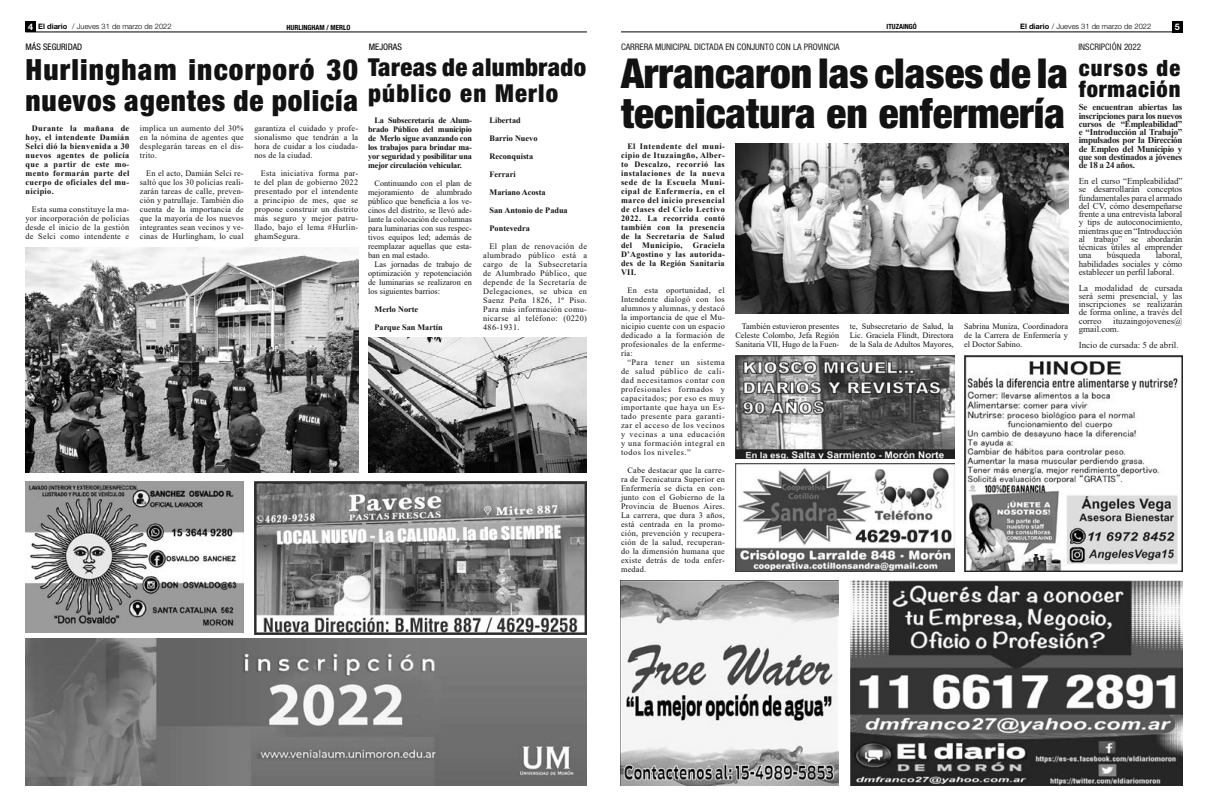
<style>
.page{position:relative;width:1208px;height:808px;background:#fff}
.page>*{position:absolute;margin:0;border:0;box-sizing:border-box;transform-origin:0 0}
.t1{font:900 condensed 41.25px/39.8px "Helvetica Neue LT Std";color:#121212}
.t2{font:900 condensed 29.25px/30.8px "Helvetica Neue LT Std";letter-spacing:.035em;color:#121212}
.t3{font:900 condensed 24.75px/26.2px "Helvetica Neue LT Std";letter-spacing:.02em;color:#121212}
.t4{font:900 condensed 22.5px/21.8px "Helvetica Neue LT Std";letter-spacing:.04em;color:#121212}
.t5{font:9px/8.2px "Times New Roman";letter-spacing:-.01em;color:#222;text-align:justify}
.t6{font:700 9px/8.2px "Times New Roman";letter-spacing:-.03em;color:#222;text-align:justify}
.t7{font:condensed 9px "Helvetica Neue LT Std";color:#222}
.t8{font:condensed 9px "Helvetica Neue LT Std";color:#000}
.t9{font:700 9px "Helvetica Neue LT Std";color:#fff}
.t10{font:8.25px/9px "Times New Roman";letter-spacing:.025em;color:#121212;text-align:justify}
.t11{font:700 8.25px/9px "Times New Roman";color:#121212;text-align:justify}
.t12{font:300 7.5px "Helvetica Neue LT Std";color:#000}
.t13{font:700 condensed 7.12px "Helvetica Neue LT Std";color:#000}
.s1{font-weight:700;font-size:9px;color:#fff}
.s2{font-weight:700}
</style>
<div class="page">
<div style="left:1172px;top:21px;width:10px;height:11px;background:#000"></div>
<div style="left:26px;top:21px;width:10px;height:11px;background:#000"></div>
<hr style="left:621px;top:32px;width:561px;height:1px;background:#000">
<hr style="left:26px;top:32px;width:561px;height:1px;background:#000">
<img style="left:620px;top:581px;width:218px;height:205px">
<img style="left:736px;top:464px;width:218px;height:108px">
<img style="left:736px;top:356px;width:218px;height:103px">
<img style="left:26px;top:482px;width:217px;height:150px">
<img style="left:850px;top:581px;width:332px;height:204px">
<img style="left:254px;top:481px;width:333px;height:153px">
<img style="left:964px;top:356px;width:218px;height:216px">
<img style="left:26px;top:639px;width:561px;height:147px">
<img style="left:26px;top:248px;width:332px;height:225px">
<img style="left:735px;top:144px;width:333px;height:170px">
<img style="left:369px;top:338px;width:218px;height:135px">
<p class="t13" style="left:886px;top:22px;width:32px">ITUZAINGÓ</p>
<p class="t12" style="left:28px;top:22px;width:145px"><span class="s1">4</span> <span class="s2">El diario</span> / Jueves 31 de marzo de 2022</p>
<p class="t13" style="left:287px;top:23px;width:65px">HURLINGHAM / MERLO</p>
<p class="t12" style="left:1020px;top:22px;width:132px"><span class="s2">El diario</span> / Jueves 31 de marzo de 2022</p>
<p class="t9" style="left:1174px;top:21px;width:7px">5</p>
<p class="t8" style="left:26px;top:41px;width:58px">MÁS SEGURIDAD</p>
<p class="t7" style="left:1078px;top:42px;width:64px">INSCRIPCIÓN 2022</p>
<p class="t8" style="left:369px;top:42px;width:35px">MEJORAS</p>
<p class="t7" style="left:621px;top:42px;width:220px">CARRERA MUNICIPAL DICTADA EN CONJUNTO CON LA PROVINCIA</p>
<h1 class="t1" style="left:621px;top:53px;width:448px">Arrancaron las clases de la tecnicatura en enfermería</h1>
<h3 class="t3" style="left:368px;top:53px;width:220px">Tareas de alumbrado público en Merlo</h3>
<h2 class="t2" style="left:26px;top:54px;width:334px">Hurlingham incorporó 30 nuevos agentes de policía</h2>
<h3 class="t4" style="left:1078px;top:56px;width:103px">cursos de formación</h3>
<p class="t6" style="left:1078px;top:103px;width:105px">Se encuentran abiertas las inscripciones para los nuevos cursos de “Empleabilidad” e “Introducción al Trabajo” impulsados por la Dirección de Empleo del Municipio y que son destinados a jóvenes de 18 a 24 años.</p>
<p class="t5" style="left:1078px;top:177px;width:105px">En el curso “Empleabilidad” se desarrollarán conceptos fundamentales para el armado del CV, cómo desempeñarse frente a una entrevista laboral y tips de autoconocimiento, mientras que en “Introducción al trabajo” se abordarán técnicas útiles al emprender una</p>
<p class="t11" style="left:368px;top:115px;width:105px;text-indent:6px">La Subsecretaría de Alum&shy;brado Público del municipio de Merlo sigue avanzando con los trabajos para brindar ma&shy;yor seguridad y posibilitar una mejor circulación vehicular.</p>
<p class="t10" style="left:368px;top:178px;width:105px;text-indent:6px">Continuando con el plan de mejoramiento de alumbrado público que beneficia a los ve&shy;cinos del distrito, se llevó ade&shy;lante la colocación de columnas para luminarias con sus respec&shy;tivos equipos led; además de reemplazar aquellas que esta&shy;ban en mal estado.</p>
<p class="t10" style="left:368px;top:259px;width:105px;text-indent:6px">Las jornadas de trabajo de optimización y repotenciación de luminarias se realizaron en los siguientes barrios:</p>
<p class="t11" style="left:374px;top:300px;width:70px;line-height:18px">Merlo Norte<br>Parque San Martín</p>
<p class="t11" style="left:489px;top:111px;width:80px;line-height:18px;text-align:left">Libertad<br>Barrio Nuevo<br>Reconquista<br>Ferrari<br>Mariano Acosta<br>San Antonio de Padua<br>Pontevedra</p>
<p class="t10" style="left:483px;top:241px;width:105px;text-indent:6px">El plan de renovación de alumbrado público está a cargo de la Subsecretaría de Alumbrado Público, que depende de la Secretaría de Delegaciones, se ubica en Saenz Peña 1826, 1º Piso.<br>Para más información comu&shy;nicarse al teléfono: (0220)<br>486-1931.</p>
<p class="t10" style="left:140px;top:124px;width:105px">implica un aumento del 30% en la nómina de agentes que desplegarán tareas en el dis&shy;trito.</p>
<p class="t10" style="left:140px;top:169px;width:105px;text-indent:6px">En el acto, Damián Selci re&shy;saltó que los 30 policías reali&shy;zarán tareas de calle, preven&shy;ción y patrullaje. También dio cuenta de la importancia de que la mayoría de los nuevos integrantes sean vecinos y ve&shy;cinas de Hurlingham, lo cual</p>
<p class="t10" style="left:254px;top:124px;width:105px">garantiza el cuidado y profe&shy;sionalismo que tendrán a la hora de cuidar a los ciudada&shy;nos de la ciudad.</p>
<p class="t10" style="left:254px;top:169px;width:105px;text-indent:6px">Esta iniciativa forma par&shy;te del plan de gobierno 2022 presentado por el intendente a principio de mes, que se propone construir un distrito más seguro y mejor patru&shy;llado, bajo el lema #Hurlin&shy;ghamSegura.</p>
<p class="t11" style="left:26px;top:124px;width:105px;text-indent:6px">Durante la mañana de hoy, el intendente Damián Selci dió la bienvenida a 30 nuevos agentes de policía que a partir de este mo&shy;mento formarán parte del cuerpo de oficiales del mu&shy;nicipio.</p>
<p class="t10" style="left:26px;top:205px;width:105px;text-indent:6px">Esta suma constituye la ma&shy;yor incorporación de policías desde el inicio de la gestión de Selci como intendente e</p>
<p class="t11" style="left:621px;top:142px;width:105px;text-indent:6px">El Intendente del muni&shy;cipio de Ituzaingño, Alber&shy;to Descalzo, recorrió las instalaciones de la nueva sede de la Escuela Muni&shy;cipal de Enfermería, en el marco del inicio presencial de clases del Ciclo Lectivo 2022. La recorrida contó también con la presencia de la Secretaria de Salud del Municipio, Graciela D’Agostino y las autorida&shy;des de la Región Sanitaria VII.</p>
<p class="t10" style="left:621px;top:286px;width:105px;text-indent:6px">En esta oportunidad, el Intendente dialogó con los alumnos y alumnas, y destacó la importancia de que el Mu&shy;nicipio cuente con un espacio dedicado a la formación de profesionales de la enferme&shy;ría:</p>
<p class="t10" style="left:621px;top:358px;width:105px;text-indent:6px">“Para tener un sistema de salud público de cali&shy;dad necesitamos contar con profesionales formados y capacitados; por eso es muy importante que haya un Es&shy;tado presente para garanti&shy;zar el acceso de los vecinos y vecinas a una educación y una formación integral en todos los niveles.”</p>
<p class="t10" style="left:621px;top:466px;width:105px;text-indent:6px">Cabe destacar que la carre&shy;ra de Tecnicatura Superior en Enfermería se dicta en con&shy;junto con el Gobierno de la Provincia de Buenos Aires.<br>La carrera, que dura 3 años, está centrada en la promo&shy;ción, prevención y recupera&shy;ción de la salud, recuperan&shy;do la dimensión humana que existe detrás de toda enfer&shy;medad.</p>
<p class="t5" style="left:1078px;top:251px;width:105px;text-indent:77px">laboral, habilidades sociales y cómo establecer un perfil laboral.</p>
<p class="t5" style="left:1078px;top:283px;width:105px">La modalidad de cursada será semi presencial, y las inscripciones se realizarán de forma online, a través del correo</p>
<p class="t5" style="left:1107px;top:251px;width:35px">búsqueda</p>
<p class="t5" style="left:1078px;top:316px;width:105px;text-indent:34px">ituzaingojovenes@ gmail.com.</p>
<p class="t5" style="left:1078px;top:340px;width:101px">Incio de cursada: 5 de abril.</p>
<p class="t10" style="left:735px;top:321px;width:105px;text-indent:6px">También estuvieron presentes Celeste Colombo, Jefa Región Sanitaria VII, Hugo de la Fuen-</p>
<p class="t10" style="left:850px;top:321px;width:105px">te, Subsecretario de Salud, la Lic. Graciela Flindt, Directora de la Sala de Adultos Mayores,</p>
<p class="t10" style="left:964px;top:322px;width:105px">Sabrina Muniza, Coordinadora de la Carrera de Enfermería y el Doctor Sabino.</p>
</div>
